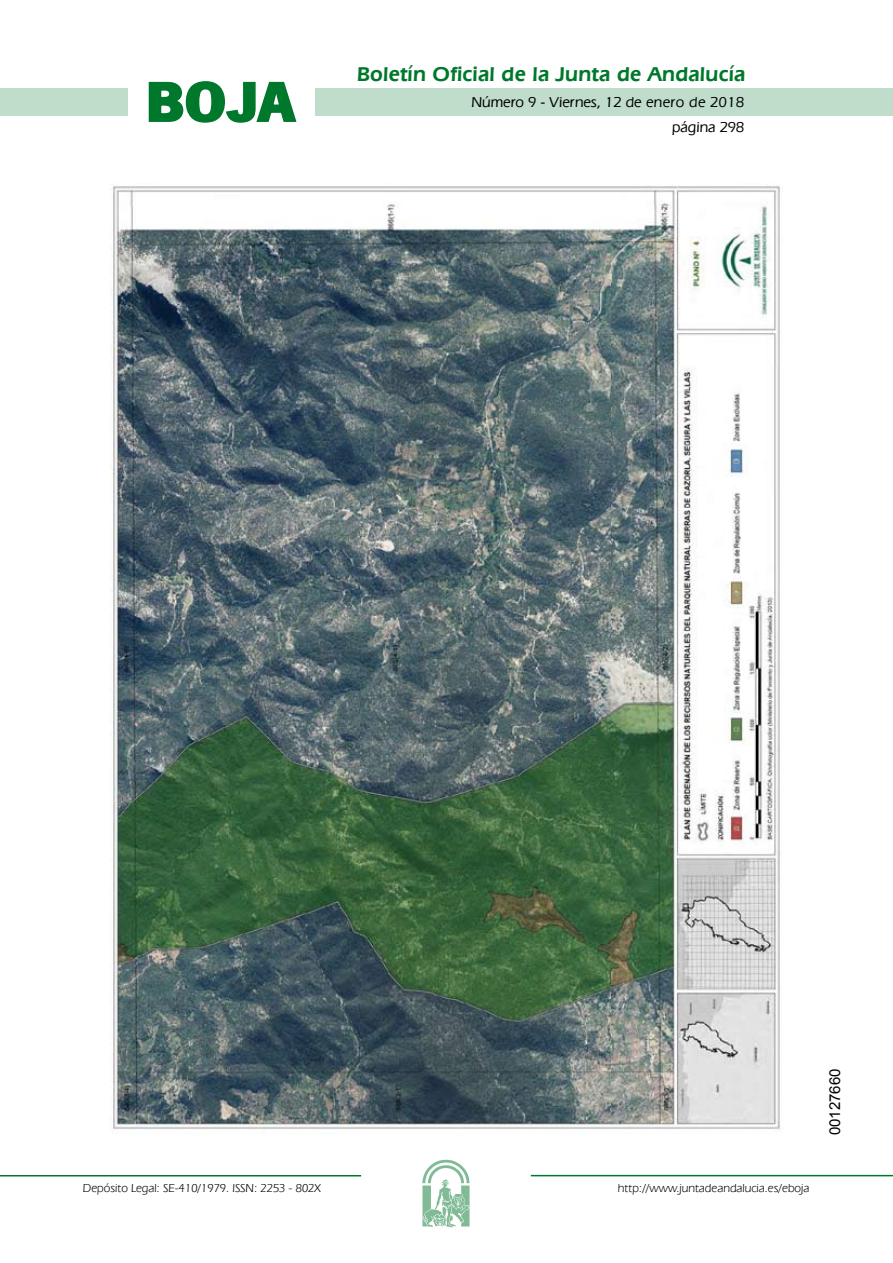
<style>
.page{position:relative;width:893px;height:1263px;background:#fff}
.page>*{position:absolute;margin:0;border:0;box-sizing:border-box;transform-origin:0 0}
.t1{font:700 57.75px "News Got T";color:#00782c;scale:1.14 1}
.t2{font:600 21px "Eras IT Cby BT";letter-spacing:.01em;color:#00782c}
.t3{font:500 15px/24.5px "Eras IT Cby BT";color:#000;text-align:right}
.t4{font:15px "Arial";color:#000}
.t5{font:12px "Eras IT Cby BT";color:#000}
</style>
<div class="page">
<div style="left:315px;top:88px;width:577px;height:28px;background:#bfddca"></div>
<div style="left:0;top:88px;width:128px;height:28px;background:#bfddca"></div>
<hr style="left:0;top:1175px;width:361px;height:2px;background:#00782c">
<svg style="left:422px;top:1159px;width:47px;height:68px"></svg>
<hr style="left:531px;top:1175px;width:361px;height:1px;background:#00782c">
<svg style="left:148px;top:81px;width:149px;height:42px"></svg>
<img style="left:110px;top:184px;width:670px;height:946px">
<h1 class="t1" style="left:145px;top:68px;width:133px">BOJA</h1>
<h2 class="t2" style="left:357px;top:62px;width:390px">Boletín Oficial de la Junta de Andalucía</h2>
<p class="t3" style="left:471px;top:90px;width:274px">Número 9 - Viernes, 12 de enero de 2018 página 298</p>
<p class="t5" style="left:83px;top:1181px;width:239px">Depósito Legal: SE-410/1979. ISSN: 2253 - 802X</p>
<p class="t5" style="left:618px;top:1181px;width:193px">http://www.juntadeandalucia.es/eboja</p>
<p class="t4" style="left:825px;top:1135px;width:68px;rotate:-90deg">00127660</p>
</div>
